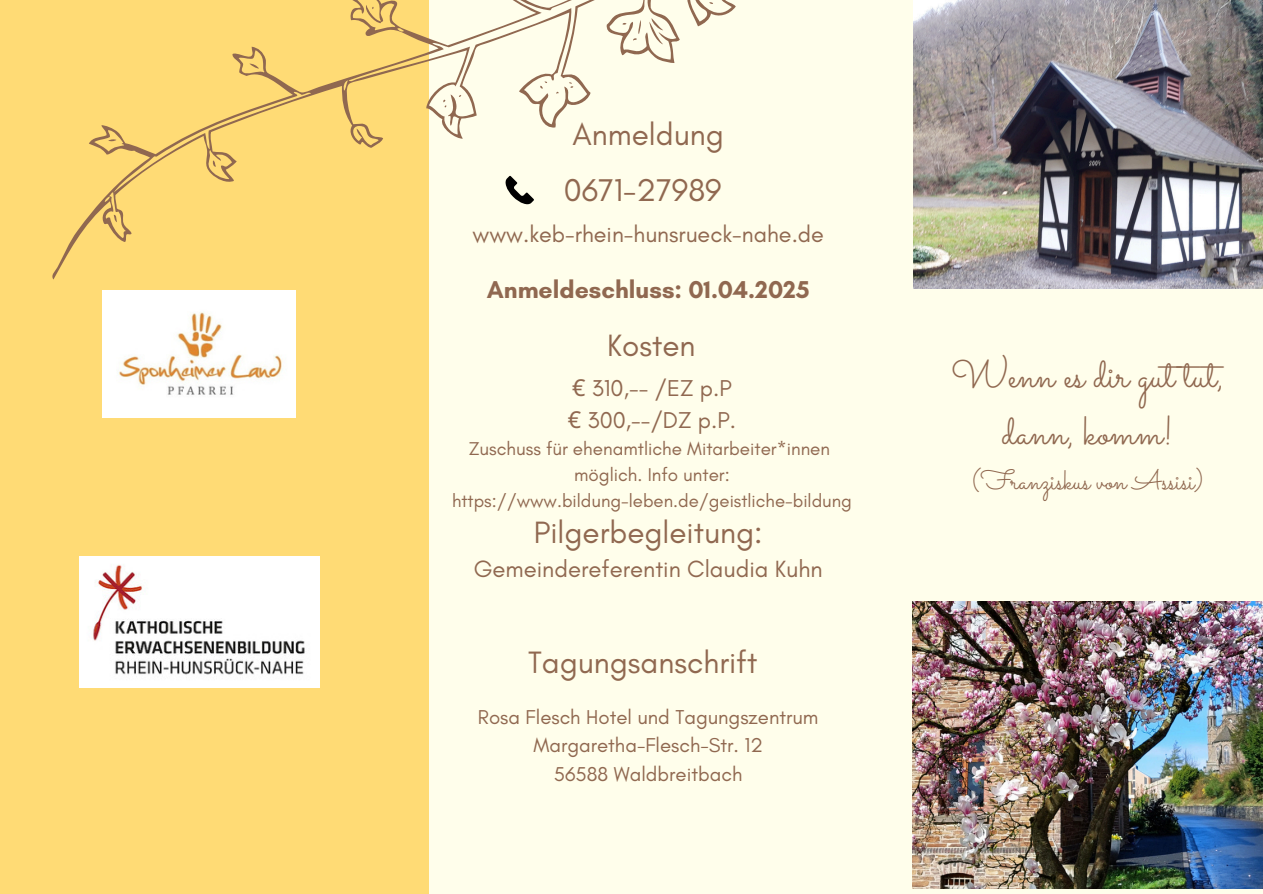
<style>
.page{position:relative;width:1263px;height:894px;background:#fff}
.page>*{position:absolute;margin:0;border:0;box-sizing:border-box;transform-origin:0 0}
.t1{font:40.8px/56.8px "Sacramento";color:#906850;text-align:center}
.t2{font:32.1px "Glacial Indifference";color:#906850}
.t3{font:31.35px "Glacial Indifference";color:#906850}
.t4{font:27.75px "Sacramento";color:#906850}
.t5{font:700 24.75px "Glacial Indifference";color:#906850}
.t6{font:23.85px "Glacial Indifference";color:#906850}
.t7{font:23.4px "Glacial Indifference";color:#906850}
.t8{font:20.4px "Glacial Indifference";color:#906850}
.t9{font:18.9px "Glacial Indifference";color:#906850}
.t10{font:18.6px "Glacial Indifference";color:#906850}
.s1{font-family:"Noto Sans"}
</style>
<div class="page">
<div style="left:0;top:0;width:1263px;height:893px;background:#fffeeb"></div>
<div style="left:0;top:0;width:429px;height:893px;background:#ffdb75"></div>
<img style="left:949px;top:0;width:314px;height:288px">
<img style="left:912px;top:601px;width:350px;height:287px">
<svg style="left:52px;top:0;width:897px;height:418px"></svg>
<img style="left:102px;top:290px;width:194px;height:127px">
<img style="left:79px;top:556px;width:240px;height:131px">
<svg style="left:504px;top:176px;width:30px;height:30px"></svg>
<p class="t3" style="left:573px;top:115px;width:153px">Anmeldung</p>
<p class="t2" style="left:564px;top:171px;width:159px">0671-27989</p>
<p class="t7" style="left:472px;top:220px;width:353px">www.keb-rhein-hunsrueck-nahe.de</p>
<h1 class="t5" style="left:487px;top:275px;width:324px">Anmeldeschluss: 01.04.2025</h1>
<h3 class="t3" style="left:607px;top:326px;width:90px">Kosten</h3>
<p class="t7" style="left:572px;top:373px;width:161px"><span class="s1">€</span> 310,-- /EZ p.P</p>
<h2 class="t7" style="left:568px;top:406px;width:170px"><span class="s1">€</span> 300,--/DZ p.P.</h2>
<h2 class="t9" style="left:469px;top:437px;width:363px">Zuschuss für ehenamtliche Mitarbeiter*innen</h2>
<p class="t9" style="left:574px;top:463px;width:157px">möglich. Info unter:</p>
<h4 class="t10" style="left:452px;top:489px;width:401px">https://www.bildung-leben.de/geistliche-bildung</h4>
<p class="t3" style="left:534px;top:512px;width:230px">Pilgerbegleitung:</p>
<p class="t6" style="left:474px;top:554px;width:350px">Gemeindereferentin Claudia Kuhn</p>
<p class="t3" style="left:528px;top:643px;width:231px">Tagungsanschrift</p>
<h2 class="t8" style="left:478px;top:704px;width:342px">Rosa Flesch Hotel und Tagungszentrum</h2>
<p class="t8" style="left:533px;top:732px;width:231px">Margaretha-Flesch-Str. 12</p>
<p class="t8" style="left:554px;top:761px;width:190px">56588 Waldbreitbach</p>
<p class="t1" style="left:951px;top:345px;width:274px">Wenn es dir gut tut, dann, komm!</p>
<p class="t4" style="left:971px;top:463px;width:234px">(Franziskus von Assisi)</p>
</div>
